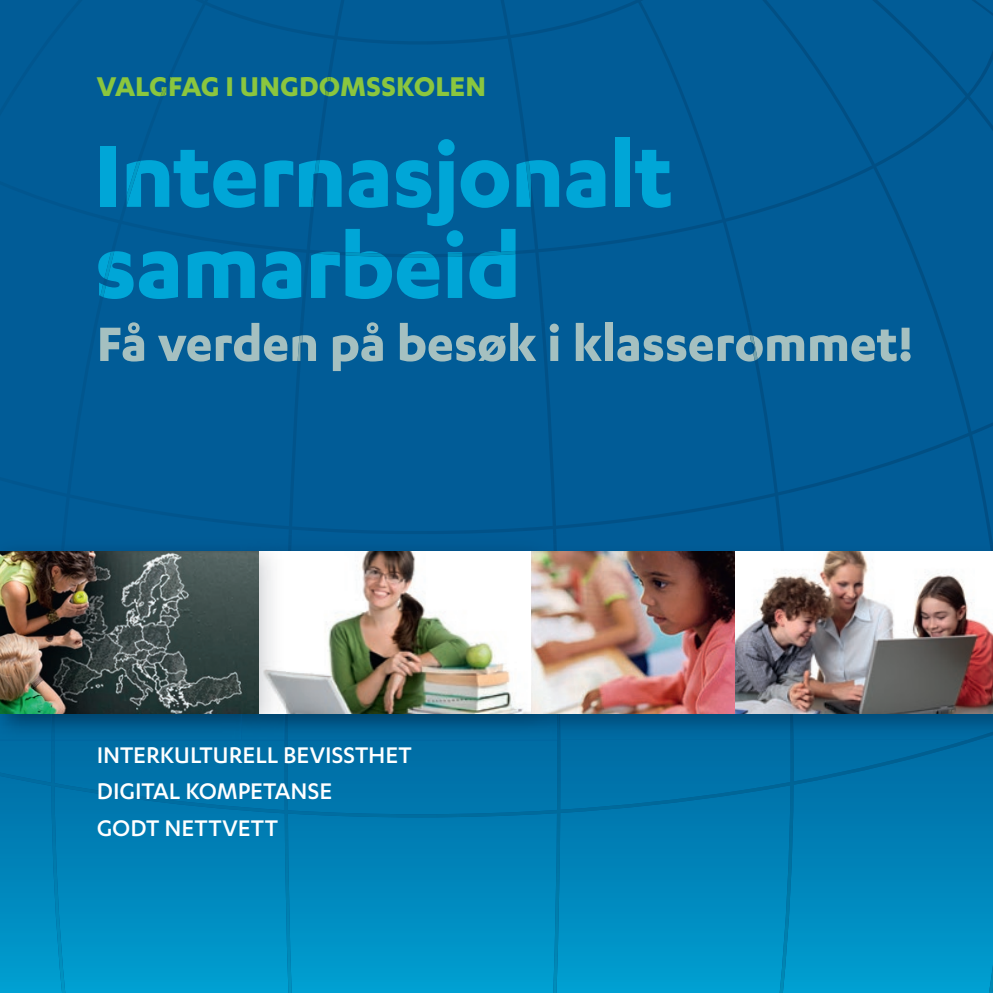
<style>
.page{position:relative;width:993px;height:993px;background:#fff}
.page>*{position:absolute;margin:0;border:0;box-sizing:border-box;transform-origin:0 0}
.t1{font:700 101.5px/91px "Karbon";letter-spacing:-.015em;color:#00a6d7}
.t2{font:700 56px "Karbon";letter-spacing:-.005em;color:#a5c0c0}
.t3{font:700 31.5px "Karbon";color:#8bc63e}
.t4{font:500 26.25px/36.4px "Karbon";color:#fff}
</style>
<div class="page">
<div style="left:0;top:0;width:992px;height:544px;background:#015c97"></div>
<img style="left:0;top:740px;width:992px;height:252px">
<div style="left:160px;top:77px;width:171px;height:19px;background:#015c97"></div>
<div style="left:100px;top:138px;width:659px;height:233px;background:#015c97"></div>
<img style="left:780px;top:544px;width:212px;height:7px">
<img style="left:558px;top:712px;width:434px;height:27px">
<img style="left:734px;top:551px;width:258px;height:161px">
<img style="left:241px;top:534px;width:317px;height:206px">
<div style="left:288px;top:534px;width:268px;height:10px;background:#015c96"></div>
<img style="left:258px;top:551px;width:273px;height:161px">
<div style="left:0;top:534px;width:285px;height:10px;background:#015c96"></div>
<img style="left:0;top:544px;width:241px;height:196px">
<svg style="left:61px;top:534px;width:5px;height:10px"></svg>
<img style="left:0;top:712px;width:241px;height:27px">
<img style="left:60px;top:544px;width:5px;height:7px">
<img style="left:51px;top:712px;width:12px;height:27px">
<svg style="left:284px;top:712px;width:1px;height:28px"></svg>
<img style="left:0;top:551px;width:258px;height:161px">
<img style="left:531px;top:551px;width:203px;height:161px">
<p class="t3" style="left:97px;top:68px;width:391px">VALGFAG I UNGDOMSSKOLEN</p>
<h1 class="t1" style="left:94px;top:126px;width:580px">Internasjonalt samarbeid</h1>
<h2 class="t2" style="left:97px;top:312px;width:817px">Få verden på besøk i klasserommet!</h2>
<p class="t4" style="left:97px;top:735px;width:316px">INTERKULTURELL BEVISSTHET<br>DIGITAL KOMPETANSE<br>GODT NETTVETT</p>
</div>
